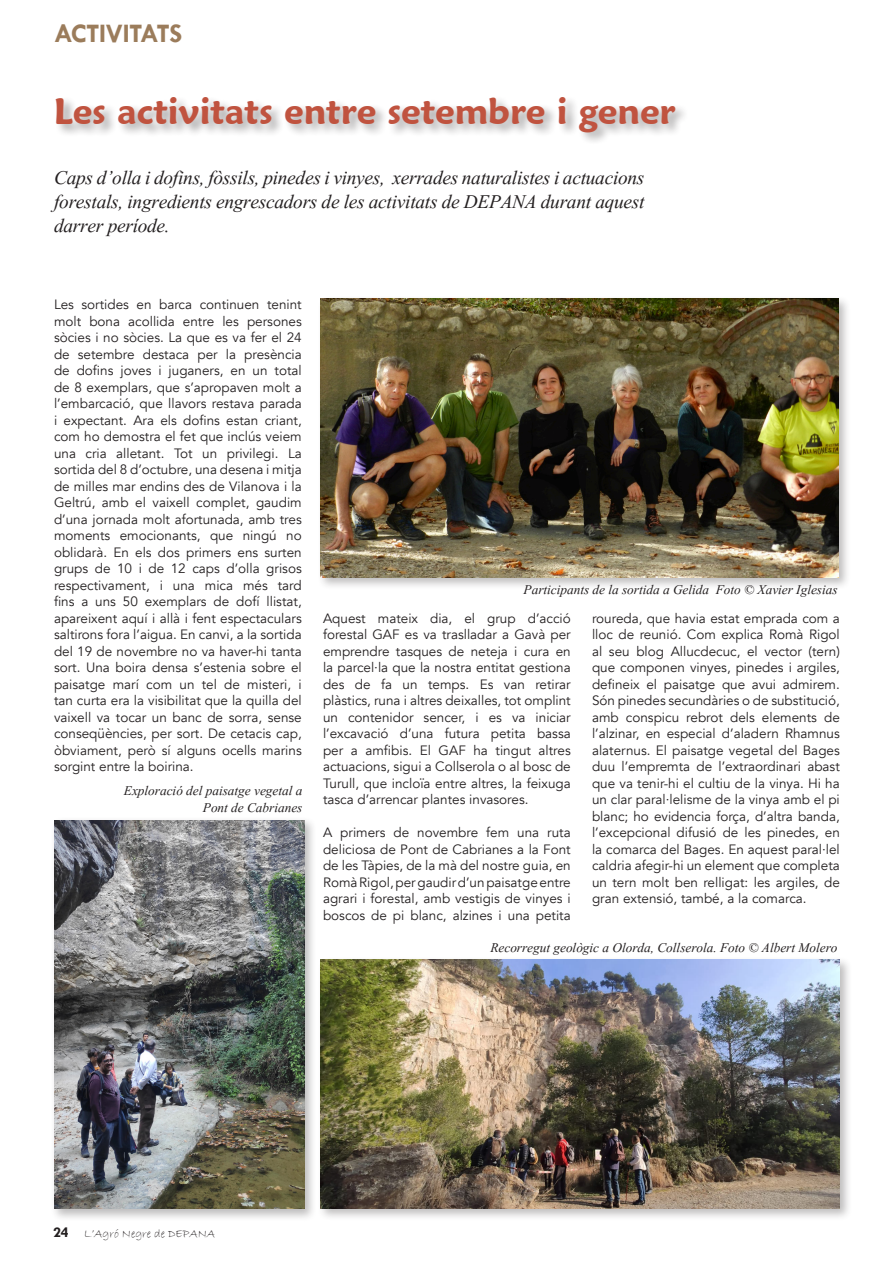
<style>
.page{position:relative;width:893px;height:1263px;background:#fff}
.page>*{position:absolute;margin:0;border:0;box-sizing:border-box;transform-origin:0 0}
.firma_foto{font:600 36px "Maiandra GD";color:#c0533f}
.t1{font:700 27px "Tw Cen";letter-spacing:-.01em;color:#9b7c5b}
.firma_foto-2{font:24px/24px "Vijaya";letter-spacing:-.01em;color:#231f20;text-align:justify}
.firma_foto-3{font:16.5px "Vijaya";color:#231f20}
.t2{font:700 15px "Tw Cen";color:#231f20}
.firma_foto-4{font:13.5px/16.5px "Avenir";color:#231f20;text-align:justify}
.t3{font:12px "Bradley Hand ITC";color:#231f20}
</style>
<div class="page">
<div style="left:55px;top:95px;width:634px;height:51px;background:#231f20;opacity:.4"></div>
<div style="left:317px;top:956px;width:536px;height:265px;background:#231f20;opacity:.3"></div>
<img style="left:321px;top:960px;width:519px;height:248px">
<div style="left:317px;top:295px;width:535px;height:295px;background:#231f20;opacity:.3"></div>
<img style="left:321px;top:299px;width:518px;height:279px">
<div style="left:50px;top:816px;width:267px;height:406px;background:#231f20;opacity:.3"></div>
<img style="left:54px;top:820px;width:250px;height:389px">
<p class="t1" style="left:54px;top:18px;width:130px">ACTIVITATS</p>
<p class="firma_foto" style="left:54px;top:89px;width:623px">Les activitats entre setembre i gener</p>
<p class="firma_foto-2" style="left:54px;top:163px;width:592px">Caps d’olla i dofins, fòssils, pinedes i vinyes, xerrades naturalistes i actuacions forestals, ingredients engrescadors de les activitats de DEPANA durant aquest darrer període.</p>
<p class="firma_foto-4" style="left:54px;top:297px;width:249px">Les sortides en barca continuen tenint molt bona acollida entre les persones sòcies i no sòcies. La que es va fer el 24 de setembre destaca per la presència de dofins joves i juganers, en un total de 8 exemplars, que s’apropaven molt a l’embarcació, que llavors restava parada i expectant. Ara els dofins estan criant, com ho demostra el fet que inclús veiem una cria alletant. Tot un privilegi. La sortida del 8 d’octubre, una desena i mitja de milles mar endins des de Vilanova i la Geltrú, amb el vaixell complet, gaudim d’una jornada molt afortunada, amb tres moments emocionants, que ningú no oblidarà. En els dos primers ens surten grups de 10 i de 12 caps d’olla grisos respectivament, i una mica més tard fins a uns 50 exemplars de dofí llistat, apareixent aquí i allà i fent espectaculars saltirons fora l’aigua. En canvi, a la sortida del 19 de novembre no va haver-hi tanta sort. Una boira densa s’estenia sobre el paisatge marí com un tel de misteri, i tan curta era la visibilitat que la quilla del vaixell va tocar un banc de sorra, sense conseqüències, per sort. De cetacis cap, òbviament, però sí alguns ocells marins sorgint entre la boirina.</p>
<p class="firma_foto-3" style="left:124px;top:778px;width:180px">Exploració del paisatge vegetal a</p>
<p class="firma_foto-3" style="left:203px;top:794px;width:101px">Pont de Cabrianes</p>
<p class="firma_foto-3" style="left:524px;top:577px;width:315px">Participants de la sortida a Gelida Foto © Xavier Iglesias</p>
<p class="firma_foto-4" style="left:323px;top:610px;width:249px">Aquest mateix dia, el grup d’acció forestal GAF es va traslladar a Gavà per emprendre tasques de neteja i cura en la parcel·la que la nostra entitat gestiona des de fa un temps. Es van retirar plàstics, runa i altres deixalles, tot omplint un contenidor sencer, i es va iniciar l’excavació d’una futura petita bassa per a amfibis. El GAF ha tingut altres actuacions, sigui a Collserola o al bosc de Turull, que incloïa entre altres, la feixuga tasca d’arrencar plantes invasores.</p>
<p class="firma_foto-4" style="left:323px;top:824px;width:249px">A primers de novembre fem una ruta deliciosa de Pont de Cabrianes a la Font de les Tàpies, de la mà del nostre guia, en Romà Rigol, per gaudir d’un paisatge entre agrari i forestal, amb vestigis de vinyes i boscos de pi blanc, alzines i una petita</p>
<p class="firma_foto-4" style="left:592px;top:610px;width:249px">roureda, que havia estat emprada com a lloc de reunió. Com explica Romà Rigol al seu blog Allucdecuc, el vector (tern) que componen vinyes, pinedes i argiles, defineix el paisatge que avui admirem.<br>Són pinedes secundàries o de substitució, amb conspicu rebrot dels elements de l’alzinar, en especial d’aladern Rhamnus alaternus. El paisatge vegetal del Bages duu l’empremta de l’extraordinari abast que va tenir-hi el cultiu de la vinya. Hi ha un clar paral·lelisme de la vinya amb el pi blanc; ho evidencia força, d’altra banda, l’excepcional difusió de les pinedes, en la comarca del Bages. En aquest paral·lel caldria afegir-hi un element que completa un tern molt ben relligat: les argiles, de gran extensió, també, a la comarca.</p>
<p class="firma_foto-3" style="left:490px;top:935px;width:349px">Recorregut geològic a Olorda, Collserola. Foto © Albert Molero</p>
<p class="t2" style="left:53px;top:1223px;width:17px">24</p>
<p class="t3" style="left:84px;top:1226px;width:133px">L’Agró Negre de DEPANA</p>
</div>
